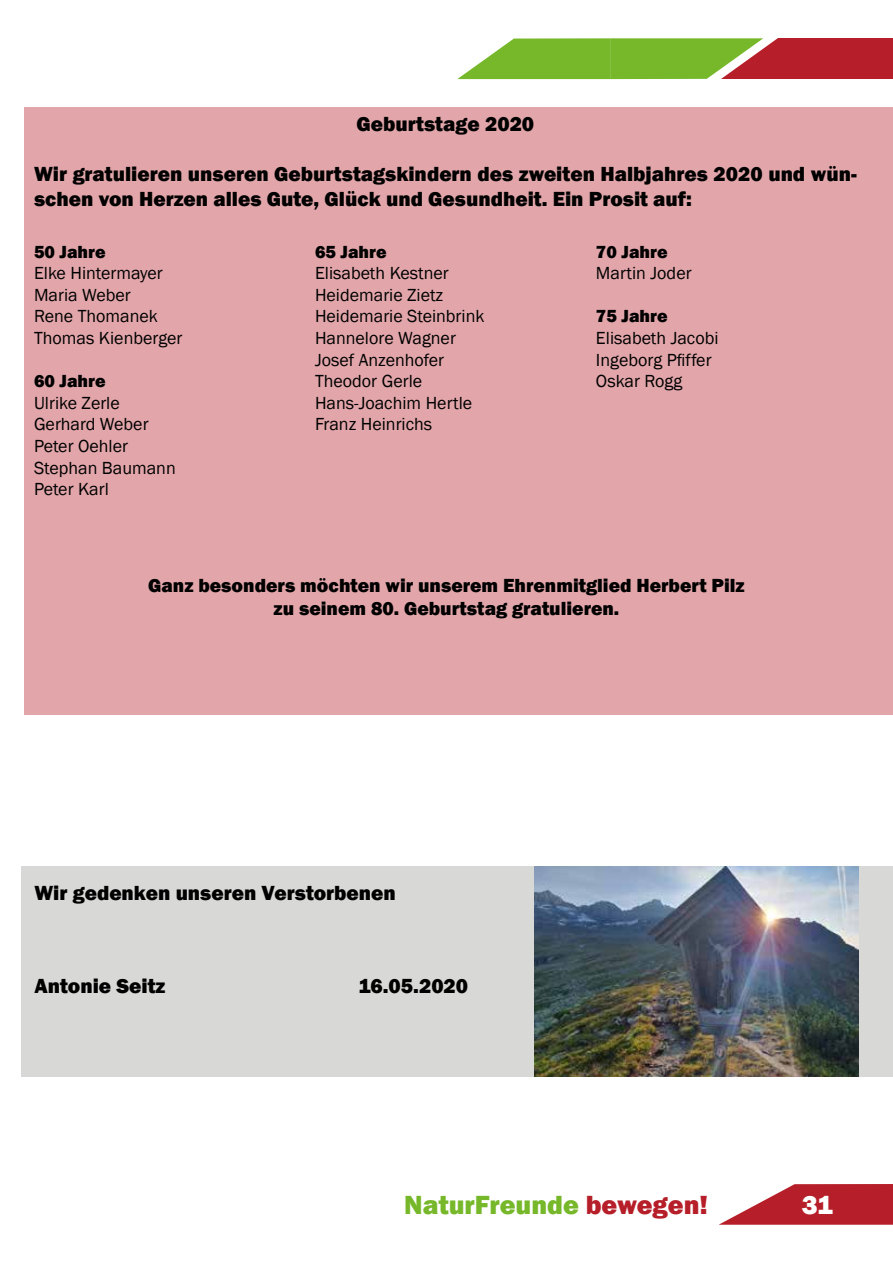
<style>
.page{position:relative;width:893px;height:1263px;background:#fff}
.page>*{position:absolute;margin:0;border:0;box-sizing:border-box;transform-origin:0 0}
.t1{font:800 27px "Franklin Gothic";color:#76b82a}
.t2{font:800 27px "Franklin Gothic";color:#fff}
.t3{font:800 21px/25.2px "Franklin Gothic";color:#000}
.t4{font:800 19.5px/23.4px "Franklin Gothic";color:#000;text-align:center}
.t5{font:18px/21.6px "Franklin Gothic";color:#000}
.t6{font:800 18px "Franklin Gothic";color:#000}
.s1{color:#b61f29}
</style>
<div class="page">
<div style="left:719px;top:38px;width:174px;height:41px;background:#b61f29"></div>
<svg style="left:457px;top:38px;width:321px;height:42px"></svg>
<svg style="left:719px;top:1184px;width:174px;height:41px"></svg>
<div style="left:24px;top:107px;width:869px;height:607px;background:#e2a6aa"></div>
<div style="left:22px;top:867px;width:871px;height:210px;background:#d8d8d7"></div>
<img style="left:535px;top:867px;width:324px;height:210px">
<p class="t3" style="left:356px;top:111px;width:179px">Geburtstage 2020</p>
<p class="t3" style="left:34px;top:161px;width:824px">Wir gratulieren unseren Geburtstagskindern des zweiten Halbjahres 2020 und wün&shy;schen von Herzen alles Gute, Glück und Gesundheit. Ein Prosit auf:</p>
<p class="t6" style="left:34px;top:240px;width:73px">50 Jahre</p>
<p class="t5" style="left:34px;top:263px;width:150px">Elke Hintermayer<br>Maria Weber<br>Rene Thomanek<br>Thomas Kienberger</p>
<p class="t6" style="left:34px;top:369px;width:73px">60 Jahre</p>
<p class="t5" style="left:34px;top:392px;width:143px">Ulrike Zerle<br>Gerhard Weber<br>Peter Oehler<br>Stephan Baumann<br>Peter Karl</p>
<p class="t6" style="left:315px;top:240px;width:73px">65 Jahre</p>
<p class="t5" style="left:315px;top:263px;width:171px">Elisabeth Kestner<br>Heidemarie Zietz<br>Heidemarie Steinbrink<br>Hannelore Wagner<br>Josef Anzenhofer<br>Theodor Gerle<br>Hans-Joachim Hertle<br>Franz Heinrichs</p>
<p class="t6" style="left:596px;top:240px;width:73px">70 Jahre</p>
<p class="t5" style="left:596px;top:263px;width:97px">Martin Joder</p>
<p class="t6" style="left:596px;top:305px;width:73px">75 Jahre</p>
<p class="t5" style="left:596px;top:327px;width:124px">Elisabeth Jacobi<br>Ingeborg Pfiffer<br>Oskar Rogg</p>
<p class="t4" style="left:148px;top:574px;width:598px">Ganz besonders möchten wir unserem Ehrenmitglied Herbert Pilz zu seinem 80. Geburtstag gratulieren.</p>
<p class="t3" style="left:34px;top:880px;width:363px">Wir gedenken unseren Verstorbenen</p>
<p class="t3" style="left:34px;top:973px;width:133px">Antonie Seitz</p>
<p class="t3" style="left:358px;top:973px;width:111px">16.05.2020</p>
<h1 class="t1" style="left:404px;top:1187px;width:305px">NaturFreunde <span class="s1">bewegen!</span></h1>
<h1 class="t2" style="left:802px;top:1187px;width:33px">31</h1>
</div>
